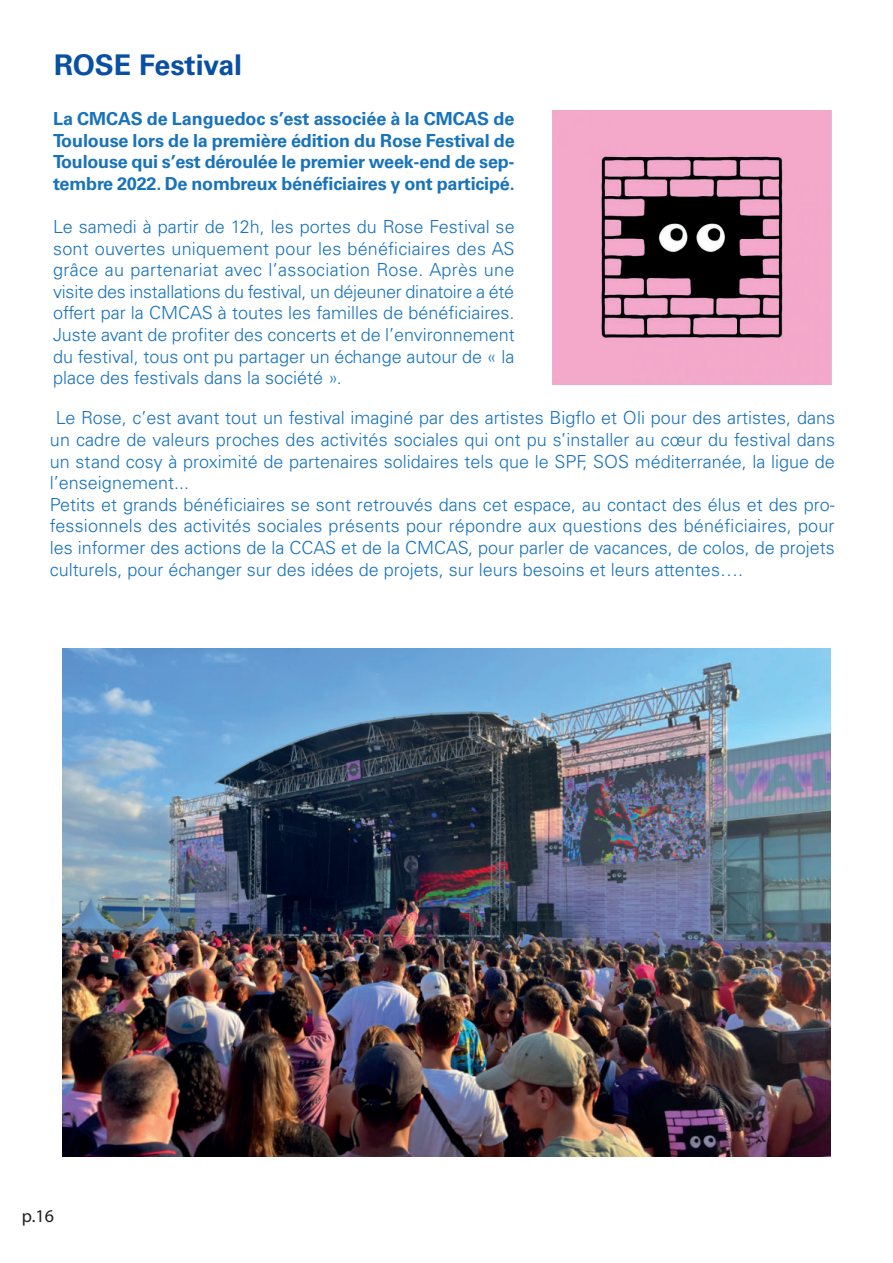
<style>
.page{position:relative;width:893px;height:1263px;background:#fff}
.page>*{position:absolute;margin:0;border:0;box-sizing:border-box;transform-origin:0 0}
.t1{font:700 28.5px "Univers LT Std";color:#094fa3}
.t2{font:300 18px/21.6px "Univers LT Std";color:#1873bb;text-align:justify}
.t3{font:700 18px/21.6px "Univers LT Std";letter-spacing:-.01em;color:#1873bb;text-align:justify}
.t4{font:18px "Myriad Pro";color:#231f20}
</style>
<div class="page">
<img style="left:553px;top:110px;width:278px;height:275px">
<img style="left:62px;top:648px;width:768px;height:509px">
<h1 class="t1" style="left:54px;top:48px;width:190px">ROSE Festival</h1>
<p class="t3" style="left:53px;top:108px;width:463px">La CMCAS de Languedoc s’est associée à la CMCAS de Toulouse lors de la première édition du Rose Festival de Toulouse qui s’est déroulée le premier week-end de sep&shy;tembre 2022. De nombreux bénéficiaires y ont participé.</p>
<p class="t2" style="left:53px;top:216px;width:463px">Le samedi à partir de 12h, les portes du Rose Festival se sont ouvertes uniquement pour les bénéficiaires des AS grâce au partenariat avec l’association Rose. Après une visite des installations du festival, un déjeuner dinatoire a été offert par la CMCAS à toutes les familles de bénéficiaires.<br>Juste avant de profiter des concerts et de l’environnement du festival, tous ont pu partager un échange autour de « la place des festivals dans la société ».</p>
<p class="t2" style="left:50px;top:407px;width:787px;text-align:left;text-indent:6px">Le Rose, c’est avant tout un festival imaginé par des artistes Bigflo et Oli pour des artistes, dans un cadre de valeurs proches des activités sociales qui ont pu s’installer au cœur du festival dans un stand cosy à proximité de partenaires solidaires tels que le SPF, SOS méditerranée, la ligue de l’enseignement...<br>Petits et grands bénéficiaires se sont retrouvés dans cet espace, au contact des élus et des pro&shy;fessionnels des activités sociales présents pour répondre aux questions des bénéficiaires, pour les informer des actions de la CCAS et de la CMCAS, pour parler de vacances, de colos, de projets culturels, pour échanger sur des idées de projets, sur leurs besoins et leurs attentes….</p>
<p class="t4" style="left:22px;top:1205px;width:34px">p.16</p>
</div>
